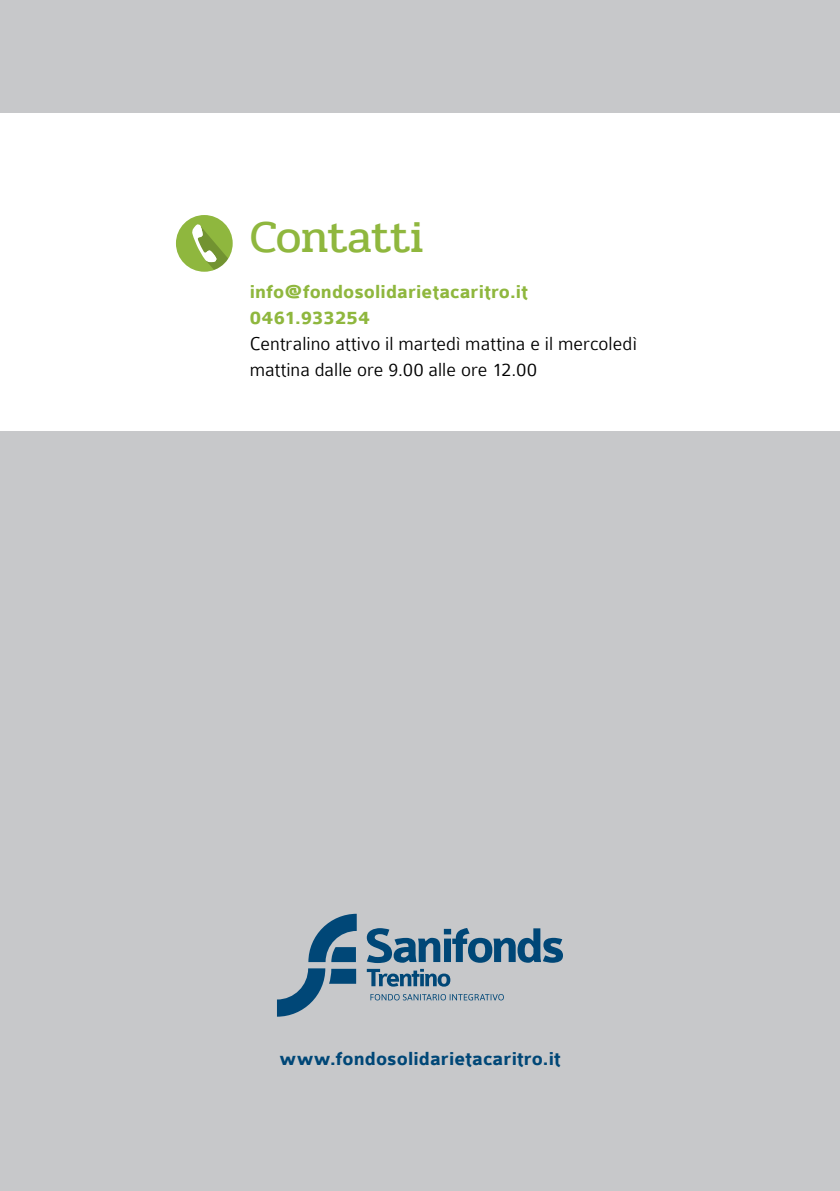
<style>
.page{position:relative;width:840px;height:1191px;background:#fff}
.page>*{position:absolute;margin:0;border:0;box-sizing:border-box;transform-origin:0 0}
.t1{font:46px "Pridi";letter-spacing:-.025em;color:#8fb73e}
.t2{font:300 20px/26px "Colaborate";letter-spacing:.005em;color:#000}
.t3{font:700 20px/26px "Colaborate";letter-spacing:.005em;color:#8fb73e}
.t4{font:700 20px "Colaborate";letter-spacing:.005em;color:#004777}
</style>
<div class="page">
<div style="left:0;top:0;width:839px;height:1191px;background:#c7c8ca"></div>
<div style="left:0;top:113px;width:839px;height:318px;background:#fff"></div>
<div style="left:176px;top:215px;width:56px;height:57px;background:#8fb73e;border-radius:50%"></div>
<svg style="left:192px;top:224px;width:36px;height:46px"></svg>
<svg style="left:308px;top:913px;width:48px;height:49px"></svg>
<svg style="left:277px;top:968px;width:79px;height:48px"></svg>
<svg style="left:366px;top:928px;width:196px;height:35px"></svg>
<svg style="left:366px;top:969px;width:84px;height:17px"></svg>
<svg style="left:370px;top:994px;width:133px;height:6px"></svg>
<h1 class="t1" style="left:249px;top:204px;width:175px">Contatti</h1>
<p class="t3" style="left:249px;top:279px;width:279px">info@fondosolidarietacaritro.it<br>0461.933254</p>
<p class="t2" style="left:249px;top:331px;width:388px">Centralino attivo il martedì mattina e il mercoledì mattina dalle ore 9.00 alle ore 12.00</p>
<p class="t4" style="left:279px;top:1048px;width:282px">www.fondosolidarietacaritro.it</p>
</div>
